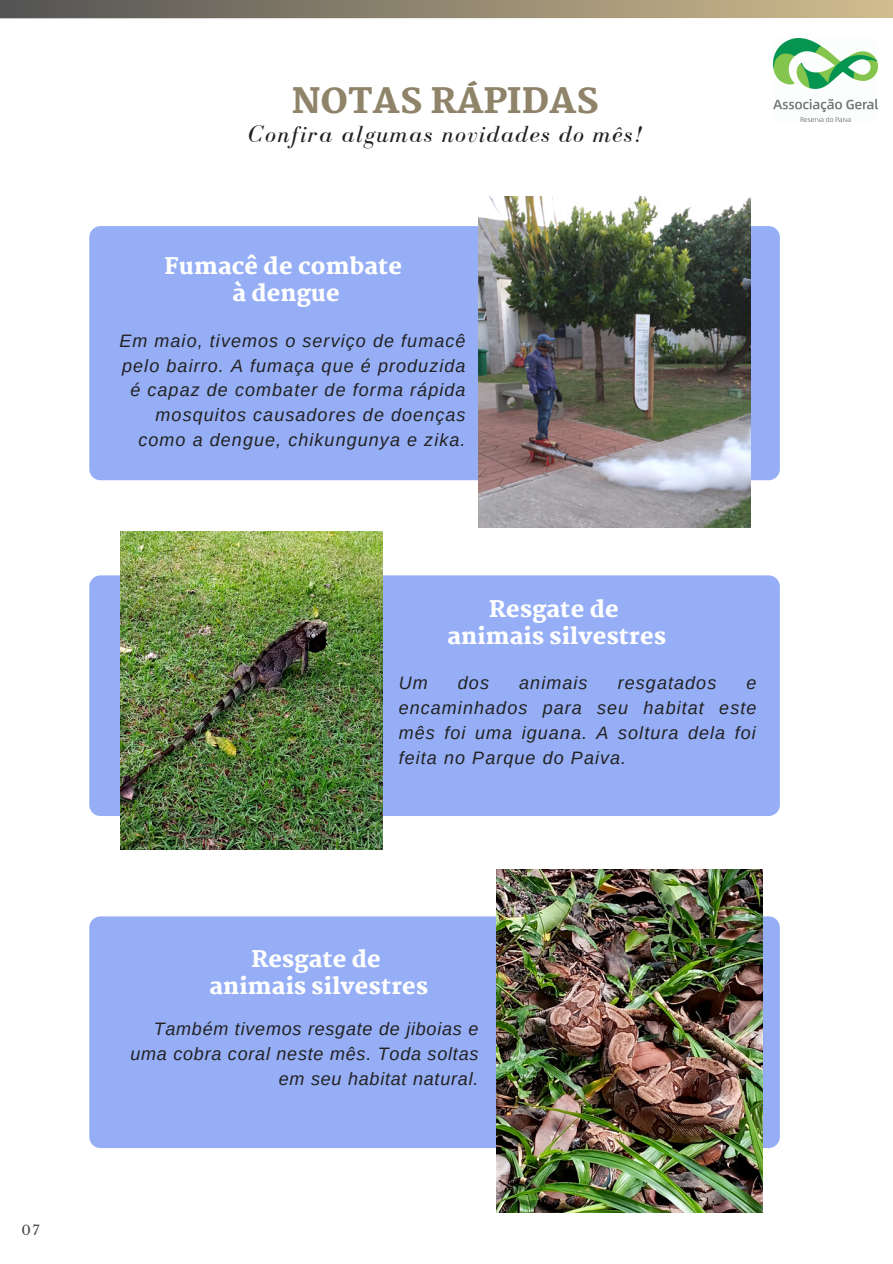
<style>
.page{position:relative;width:893px;height:1264px;background:#fff}
.page>*{position:absolute;margin:0;border:0;box-sizing:border-box;transform-origin:0 0}
.t1{font:800 34.5px "Martel";letter-spacing:.01em;color:#8f8469}
.t2{font:italic 24px "Bodoni FLF";letter-spacing:.06em;color:#222}
.t3{font:800 22.5px/27px "Martel";letter-spacing:.01em;color:#fff;text-align:center}
.t4{font:italic 18px/24.8px "Arimo";letter-spacing:.06em;color:#222;text-align:right}
.t5{font:italic 18px/24.8px "Arimo";letter-spacing:.04em;color:#222;text-align:right}
.t6{font:13.2px "Libre Baskerville";color:#444440}
</style>
<div class="page">
<svg style="left:0;top:0;width:892px;height:18px;background:#928770"></svg>
<div style="left:89px;top:226px;width:690px;height:254px;background:linear-gradient(to bottom,#96aef6,#96aef6);border-radius:11px"></div>
<div style="left:89px;top:916px;width:690px;height:232px;background:#96aef6;border-radius:11px"></div>
<div style="left:89px;top:575px;width:690px;height:241px;background:#96aef6;border-radius:11px"></div>
<img style="left:773px;top:39px;width:104px;height:82px">
<img style="left:496px;top:869px;width:266px;height:343px">
<img style="left:120px;top:531px;width:262px;height:318px">
<img style="left:478px;top:197px;width:272px;height:330px">
<p class="t6" style="left:22px;top:1222px;width:19px">07</p>
<h1 class="t1" style="left:292px;top:81px;width:308px">NOTAS RÁPIDAS</h1>
<h2 class="t2" style="left:248px;top:122px;width:395px">Confira algumas novidades do mês!</h2>
<p class="t3" style="left:164px;top:253px;width:239px">Fumacê de combate à dengue</p>
<p class="t4" style="left:119px;top:328px;width:347px">Em maio, tivemos o serviço de fumacê pelo bairro. A fumaça que é produzida é capaz de combater de forma rápida mosquitos causadores de doenças como a dengue, chikungunya e zika.</p>
<p class="t3" style="left:447px;top:595px;width:220px">Resgate de animais silvestres</p>
<p class="t4" style="left:398px;top:670px;width:31px">Um</p>
<p class="t4" style="left:458px;top:670px;width:33px">dos</p>
<p class="t4" style="left:519px;top:670px;width:70px">animais</p>
<p class="t4" style="left:617px;top:670px;width:100px">resgatados</p>
<p class="t4" style="left:398px;top:670px;width:359px;text-align:justify;text-indent:348px">e encaminhados para seu habitat este mês foi uma iguana. A soltura dela foi feita no Parque do Paiva.</p>
<p class="t3" style="left:209px;top:945px;width:220px">Resgate de animais silvestres</p>
<p class="t5" style="left:130px;top:1016px;width:349px">Também tivemos resgate de jiboias e uma cobra coral neste mês. Toda soltas em seu habitat natural.</p>
</div>
